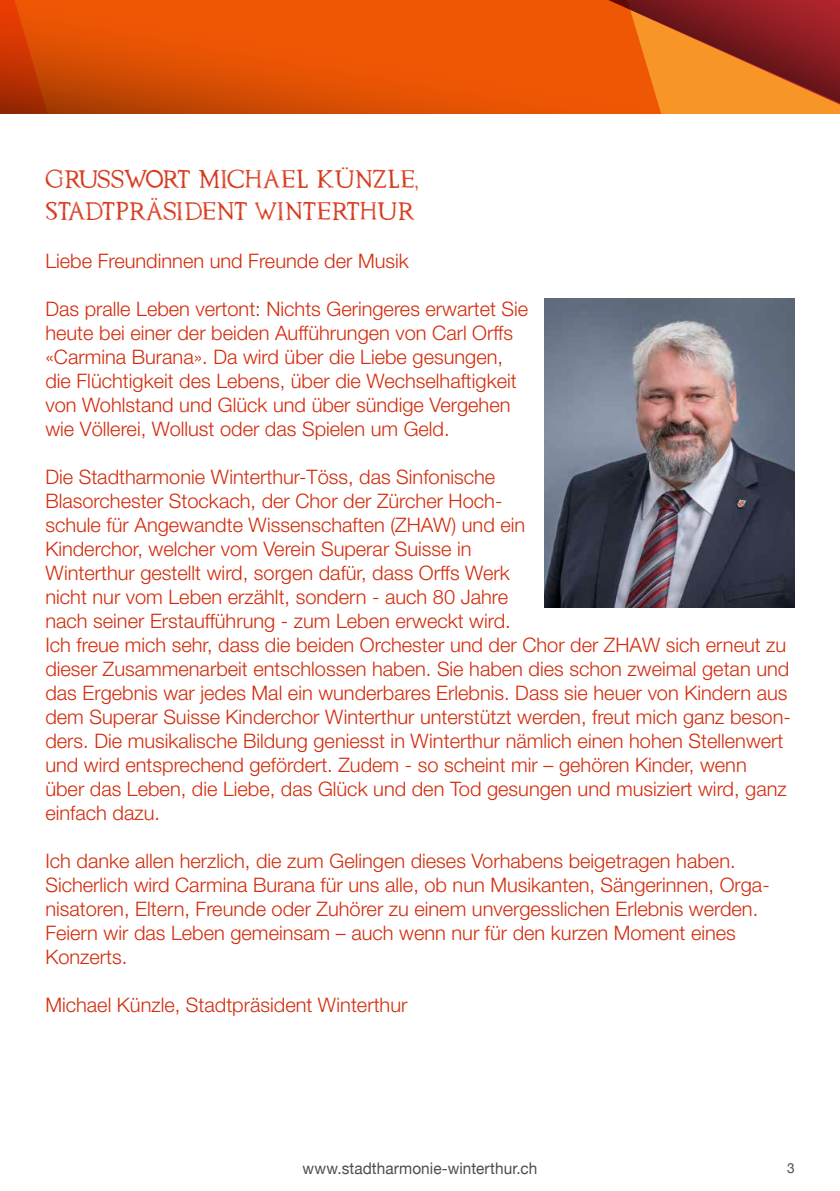
<style>
.page{position:relative;width:840px;height:1191px;background:#fff}
.page>*{position:absolute;margin:0;border:0;box-sizing:border-box;transform-origin:0 0}
.t1{font:26px/31.2px "DK Traiectum";color:#d32c0c}
.t2{font:300 20px/24px "Helvetica Neue";color:#d32c0c}
.t3{font:16px "Helvetica Neue";letter-spacing:.005em;color:#4d4d4c;scale:.96 1}
.t4{font:14px "Helvetica Neue";color:#4d4d4c}
</style>
<div class="page">
<svg style="left:115px;top:0;width:724px;height:113px;background:#db530c"></svg>
<svg style="left:0;top:0;width:115px;height:113px;background:#cf4503"></svg>
<img style="left:544px;top:298px;width:250px;height:309px">
<h1 class="t1" style="left:45px;top:164px;width:374px">GRUSSWORT MICHAEL KÜNZLE,<br>STADTPRÄSIDENT WINTERTHUR</h1>
<p class="t2" style="left:45px;top:248px;width:365px">Liebe Freundinnen und Freunde der Musik</p>
<p class="t2" style="left:45px;top:296px;width:484px">Das pralle Leben vertont: Nichts Geringeres erwartet Sie heute bei einer der beiden Aufführungen von Carl Orffs «Carmina Burana». Da wird über die Liebe gesungen, die Flüchtigkeit des Lebens, über die Wechselhaftigkeit von Wohlstand und Glück und über sündige Vergehen wie Völlerei, Wollust oder das Spielen um Geld.</p>
<p class="t2" style="left:45px;top:464px;width:746px">Die Stadtharmonie Winterthur-Töss, das Sinfonische<br>Blasorchester Stockach, der Chor der Zürcher Hoch-<br>schule für Angewandte Wissenschaften (ZHAW) und ein<br>Kinderchor, welcher vom Verein Superar Suisse in<br>Winterthur gestellt wird, sorgen dafür, dass Orffs Werk<br>nicht nur vom Leben erzählt, sondern - auch 80 Jahre<br>nach seiner Erstaufführung - zum Leben erweckt wird.<br>Ich freue mich sehr, dass die beiden Orchester und der Chor der ZHAW sich erneut zu dieser Zusammenarbeit entschlossen haben. Sie haben dies schon zweimal getan und das Ergebnis war jedes Mal ein wunderbares Erlebnis. Dass sie heuer von Kindern aus dem Superar Suisse Kinderchor Winterthur unterstützt werden, freut mich ganz beson&shy;ders. Die musikalische Bildung geniesst in Winterthur nämlich einen hohen Stellenwert und wird entsprechend gefördert. Zudem - so scheint mir – gehören Kinder, wenn<br>über das Leben, die Liebe, das Glück und den Tod gesungen und musiziert wird, ganz einfach dazu.</p>
<p class="t2" style="left:45px;top:848px;width:725px">Ich danke allen herzlich, die zum Gelingen dieses Vorhabens beigetragen haben.<br>Sicherlich wird Carmina Burana für uns alle, ob nun Musikanten, Sängerinnen, Orga&shy;nisatoren, Eltern, Freunde oder Zuhörer zu einem unvergesslichen Erlebnis werden.<br>Feiern wir das Leben gemeinsam – auch wenn nur für den kurzen Moment eines Konzerts.</p>
<p class="t2" style="left:45px;top:992px;width:363px">Michael Künzle, Stadtpräsident Winterthur</p>
<p class="t3" style="left:302px;top:1156px;width:246px">www.stadtharmonie-winterthur.ch</p>
<p class="t4" style="left:786px;top:1158px;width:9px">3</p>
</div>
